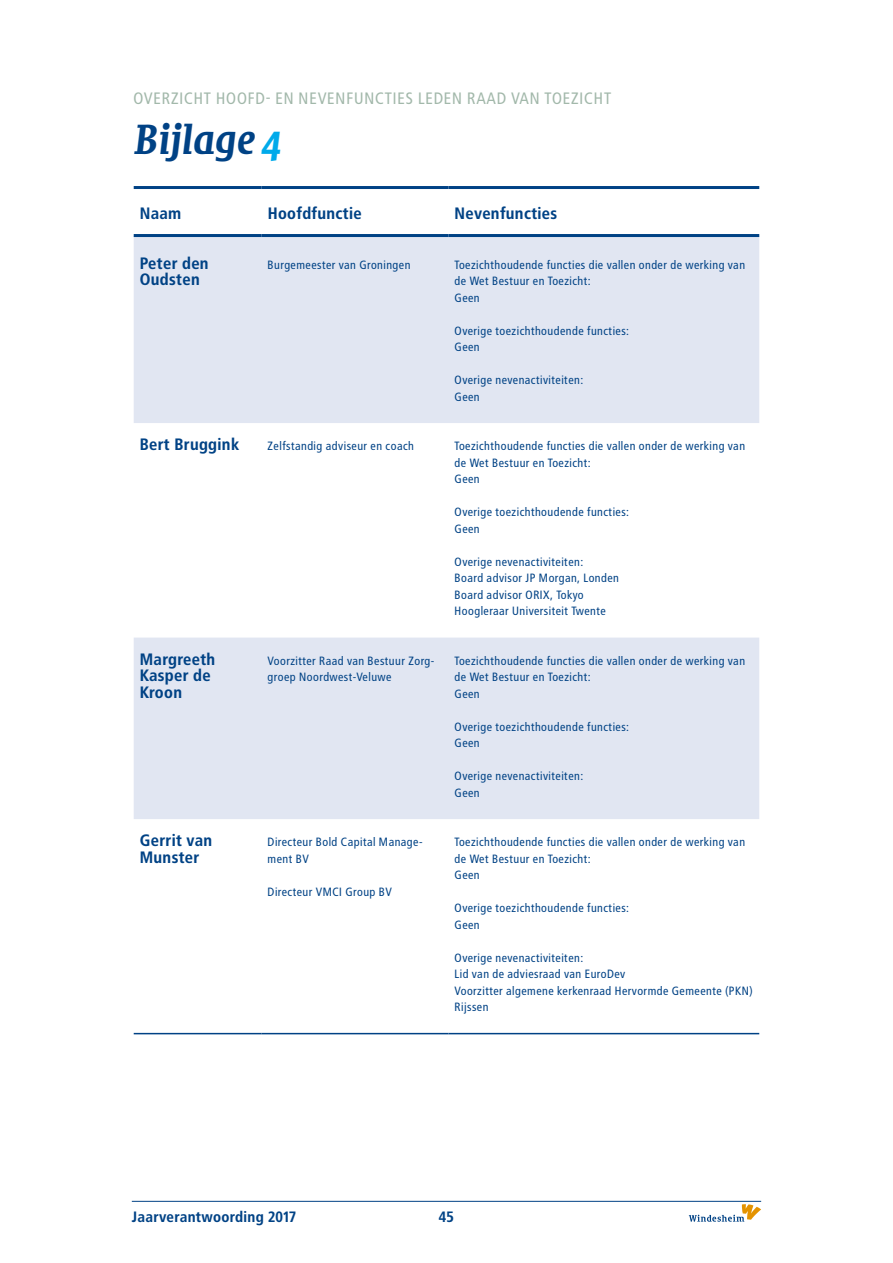
<style>
.page{position:relative;width:893px;height:1263px;background:#fff}
.page>*{position:absolute;margin:0;border:0;box-sizing:border-box;transform-origin:0 0}
.t1{font:700 40.5px "Sheriff Italian";color:#004285}
.t2{font:16.5px/16.5px "Transit Print OT Bld";color:#004285}
.t3{font:16.5px "Transit Print OT";letter-spacing:.01em;color:#a2b8aa}
.t4{font:15px "Transit Print OT Bld";color:#004285}
.t5{font:12px/16.5px "Transit Print OT";color:#004285}
.s1{color:#00aaea}
</style>
<div class="page">
<hr style="left:132px;top:1201px;width:629px;height:1px;background:#004285">
<svg style="left:689px;top:1204px;width:72px;height:18px"></svg>
<svg style="left:134px;top:237px;width:625px;height:582px;fill:#e1e6f2"></svg>
<hr style="left:134px;top:186px;width:128px;height:3px;background:#004285">
<hr style="left:262px;top:186px;width:187px;height:3px;background:#004285">
<hr style="left:449px;top:186px;width:310px;height:3px;background:#004285">
<hr style="left:134px;top:234px;width:128px;height:3px;background:#004285">
<hr style="left:262px;top:234px;width:187px;height:3px;background:#004285">
<hr style="left:449px;top:234px;width:310px;height:3px;background:#004285">
<hr style="left:134px;top:1033px;width:128px;height:1px;background:#004285">
<hr style="left:262px;top:1033px;width:187px;height:1px;background:#004285">
<hr style="left:449px;top:1033px;width:310px;height:1px;background:#004285">
<h2 class="t3" style="left:133px;top:88px;width:480px">OVERZICHT HOOFD- EN NEVENFUNCTIES LEDEN RAAD VAN TOEZICHT</h2>
<h1 class="t1" style="left:133px;top:115px;width:151px">Bijlage <span class="s1">4</span></h1>
<h2 class="t2" style="left:140px;top:205px;width:44px">Naam</h2>
<h2 class="t2" style="left:268px;top:205px;width:96px">Hoofdfunctie</h2>
<h2 class="t2" style="left:455px;top:205px;width:104px">Nevenfuncties</h2>
<h2 class="t2" style="left:140px;top:255px;width:71px">Peter den<br>Oudsten</h2>
<p class="t5" style="left:268px;top:256px;width:145px">Burgemeester van Groningen</p>
<p class="t5" style="left:455px;top:256px;width:292px">Toezichthoudende functies die vallen onder de werking van de Wet Bestuur en Toezicht:<br>Geen</p>
<p class="t5" style="left:455px;top:322px;width:177px">Overige toezichthoudende functies:<br>Geen</p>
<p class="t5" style="left:455px;top:372px;width:131px">Overige nevenactiviteiten:<br>Geen</p>
<h2 class="t2" style="left:140px;top:436px;width:101px">Bert Bruggink</h2>
<p class="t5" style="left:268px;top:438px;width:148px">Zelfstandig adviseur en coach</p>
<p class="t5" style="left:455px;top:438px;width:292px">Toezichthoudende functies die vallen onder de werking van de Wet Bestuur en Toezicht:<br>Geen</p>
<p class="t5" style="left:455px;top:504px;width:177px">Overige toezichthoudende functies:<br>Geen</p>
<p class="t5" style="left:455px;top:553px;width:166px">Overige nevenactiviteiten:<br>Board advisor JP Morgan, Londen<br>Board advisor ORIX, Tokyo<br>Hoogleraar Universiteit Twente</p>
<h2 class="t2" style="left:140px;top:651px;width:77px">Margreeth<br>Kasper de<br>Kroon</h2>
<p class="t5" style="left:268px;top:652px;width:169px">Voorzitter Raad van Bestuur Zorg&shy;groep Noordwest-Veluwe</p>
<p class="t5" style="left:455px;top:652px;width:292px">Toezichthoudende functies die vallen onder de werking van de Wet Bestuur en Toezicht:<br>Geen</p>
<p class="t5" style="left:455px;top:718px;width:177px">Overige toezichthoudende functies:<br>Geen</p>
<p class="t5" style="left:455px;top:768px;width:131px">Overige nevenactiviteiten:<br>Geen</p>
<h2 class="t2" style="left:140px;top:832px;width:74px">Gerrit van<br>Munster</h2>
<p class="t5" style="left:268px;top:834px;width:157px">Directeur Bold Capital Manage&shy;ment BV</p>
<p class="t5" style="left:268px;top:883px;width:126px">Directeur VMCI Group BV</p>
<p class="t5" style="left:455px;top:834px;width:292px">Toezichthoudende functies die vallen onder de werking van de Wet Bestuur en Toezicht:<br>Geen</p>
<p class="t5" style="left:455px;top:900px;width:177px">Overige toezichthoudende functies:<br>Geen</p>
<p class="t5" style="left:455px;top:949px;width:300px">Overige nevenactiviteiten:<br>Lid van de adviesraad van EuroDev<br>Voorzitter algemene kerkenraad Hervormde Gemeente (PKN)<br>Rijssen</p>
<p class="t4" style="left:132px;top:1208px;width:166px">Jaarverantwoording 2017</p>
<p class="t4" style="left:439px;top:1208px;width:17px">45</p>
</div>
